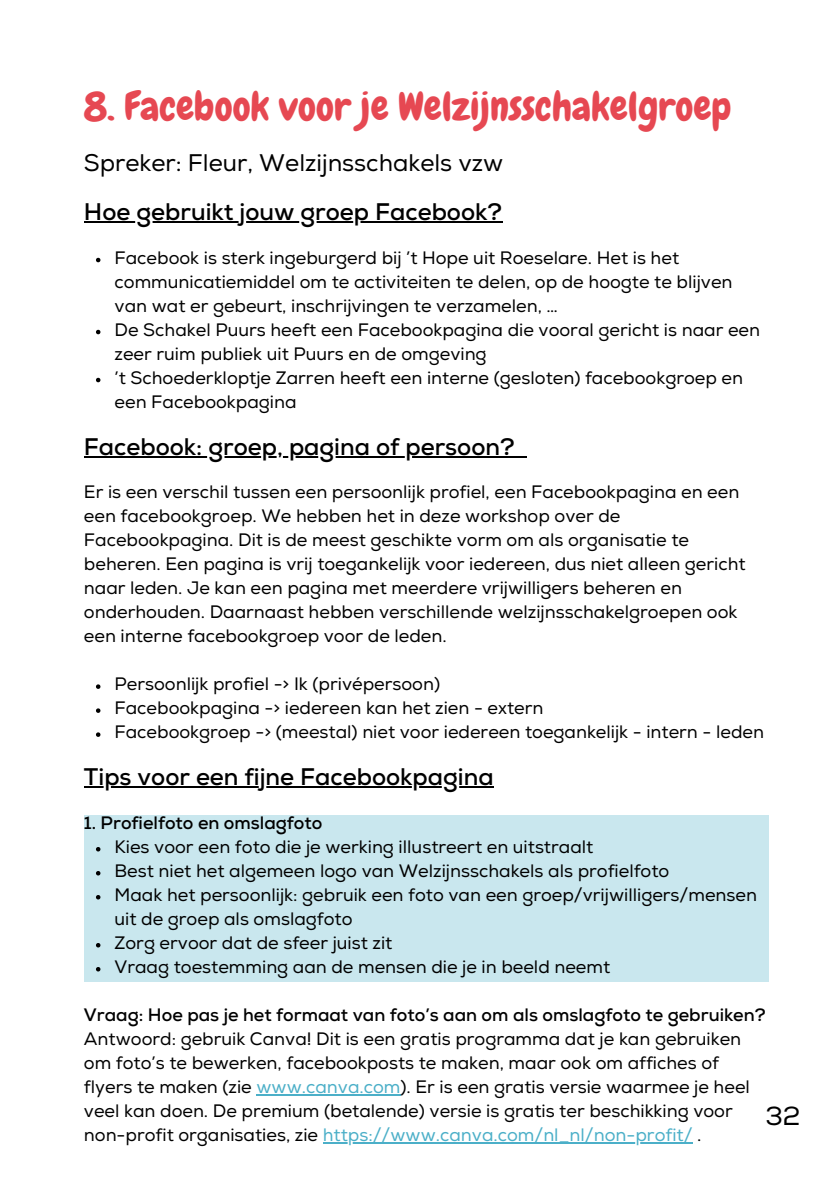
<style>
.page{position:relative;width:839px;height:1191px;background:#fff}
.page>*{position:absolute;margin:0;border:0;box-sizing:border-box;transform-origin:0 0}
.t1{font:40px "Chewy";color:#e64852}
.t2{font:26px "Nexa";color:#000}
.t3{font:700 24px "Nexa";color:#000}
.t4{font:24px "Nexa";color:#000}
.t5{font:18px/24px "Nexa";color:#000}
.t6{font:700 18px "Nexa";color:#000}
.s1{color:#4bafc8}
</style>
<div class="page">
<svg style="left:96px;top:684px;width:4px;height:5px"></svg>
<svg style="left:96px;top:708px;width:4px;height:5px"></svg>
<svg style="left:96px;top:732px;width:4px;height:5px"></svg>
<div style="left:84px;top:816px;width:685px;height:166px;background:#c9e7ee"></div>
<svg style="left:96px;top:847px;width:4px;height:5px"></svg>
<svg style="left:96px;top:871px;width:4px;height:5px"></svg>
<svg style="left:96px;top:895px;width:4px;height:5px"></svg>
<svg style="left:96px;top:943px;width:4px;height:5px"></svg>
<svg style="left:96px;top:967px;width:4px;height:5px"></svg>
<hr style="left:256px;top:1095px;width:144px;height:1px;background:#4bafc8">
<hr style="left:323px;top:1143px;width:369px;height:1px;background:#4bafc8">
<hr style="left:84px;top:222px;width:418px;height:1px;background:#000">
<svg style="left:96px;top:258px;width:4px;height:4px"></svg>
<svg style="left:96px;top:330px;width:4px;height:4px"></svg>
<svg style="left:96px;top:378px;width:4px;height:4px"></svg>
<hr style="left:84px;top:456px;width:430px;height:2px;background:#000">
<svg style="left:514px;top:456px;width:12px;height:2px"></svg>
<hr style="left:84px;top:787px;width:409px;height:1px;background:#000">
<p class="t1" style="left:84px;top:80px;width:649px">8. Facebook voor je Welzijnsschakelgroep</p>
<p class="t4" style="left:84px;top:154px;width:421px">Spreker: Fleur, Welzijnsschakels vzw</p>
<p class="t3" style="left:84px;top:203px;width:419px">Hoe gebruikt jouw groep Facebook?</p>
<p class="t5" style="left:114px;top:248px;width:619px">Facebook is sterk ingeburgerd bij ’t Hope uit Roeselare. Het is het communicatiemiddel om te activiteiten te delen, op de hoogte te blijven van wat er gebeurt, inschrijvingen te verzamelen, …</p>
<p class="t5" style="left:114px;top:320px;width:647px">De Schakel Puurs heeft een Facebookpagina die vooral gericht is naar een zeer ruim publiek uit Puurs en de omgeving</p>
<p class="t5" style="left:114px;top:368px;width:630px">’t Schoederkloptje Zarren heeft een interne (gesloten) facebookgroep en een Facebookpagina</p>
<p class="t3" style="left:84px;top:438px;width:432px">Facebook: groep, pagina of persoon?</p>
<h1 class="t5" style="left:84px;top:483px;width:663px">Er is een verschil tussen een persoonlijk profiel, een Facebookpagina en een een facebookgroep. We hebben het in deze workshop over de Facebookpagina. Dit is de meest geschikte vorm om als organisatie te beheren. Een pagina is vrij toegankelijk voor iedereen, dus niet alleen gericht naar leden. Je kan een pagina met meerdere vrijwilligers beheren en onderhouden. Daarnaast hebben verschillende welzijnsschakelgroepen ook een interne facebookgroep voor de leden.</h1>
<h3 class="t5" style="left:114px;top:675px;width:327px">Persoonlijk profiel -&gt; Ik (privépersoon)</h3>
<h2 class="t5" style="left:114px;top:699px;width:430px">Facebookpagina -&gt; iedereen kan het zien - extern</h2>
<p class="t5" style="left:114px;top:723px;width:651px">Facebookgroep -&gt; (meestal) niet voor iedereen toegankelijk - intern - leden</p>
<p class="t3" style="left:84px;top:768px;width:411px">Tips voor een fijne Facebookpagina</p>
<p class="t6" style="left:84px;top:816px;width:240px">1. Profielfoto en omslagfoto</p>
<p class="t5" style="left:114px;top:837px;width:480px">Kies voor een foto die je werking illustreert en uitstraalt</p>
<h2 class="t5" style="left:114px;top:861px;width:556px">Best niet het algemeen logo van Welzijnsschakels als profielfoto</h2>
<p class="t5" style="left:114px;top:885px;width:644px">Maak het persoonlijk: gebruik een foto van een groep/vrijwilligers/mensen uit de groep als omslagfoto</p>
<p class="t5" style="left:114px;top:933px;width:279px">Zorg ervoor dat de sfeer juist zit</p>
<p class="t5" style="left:114px;top:957px;width:497px">Vraag toestemming aan de mensen die je in beeld neemt</p>
<h2 class="t6" style="left:84px;top:1008px;width:683px">Vraag: Hoe pas je het formaat van foto’s aan om als omslagfoto te gebruiken?</h2>
<h4 class="t5" style="left:84px;top:1029px;width:667px">Antwoord: gebruik Canva! Dit is een gratis programma dat je kan gebruiken om foto’s te bewerken, facebookposts te maken, maar ook om affiches of flyers te maken (zie <span class="s1">www.canva.com</span>). Er is een gratis versie waarmee je heel veel kan doen. De premium (betalende) versie is gratis ter beschikking voor non-profit organisaties, zie <span class="s1">https://www.canva.com/nl_nl/non-profit/</span> .</h4>
<h2 class="t2" style="left:765px;top:1107px;width:36px">32</h2>
</div>
